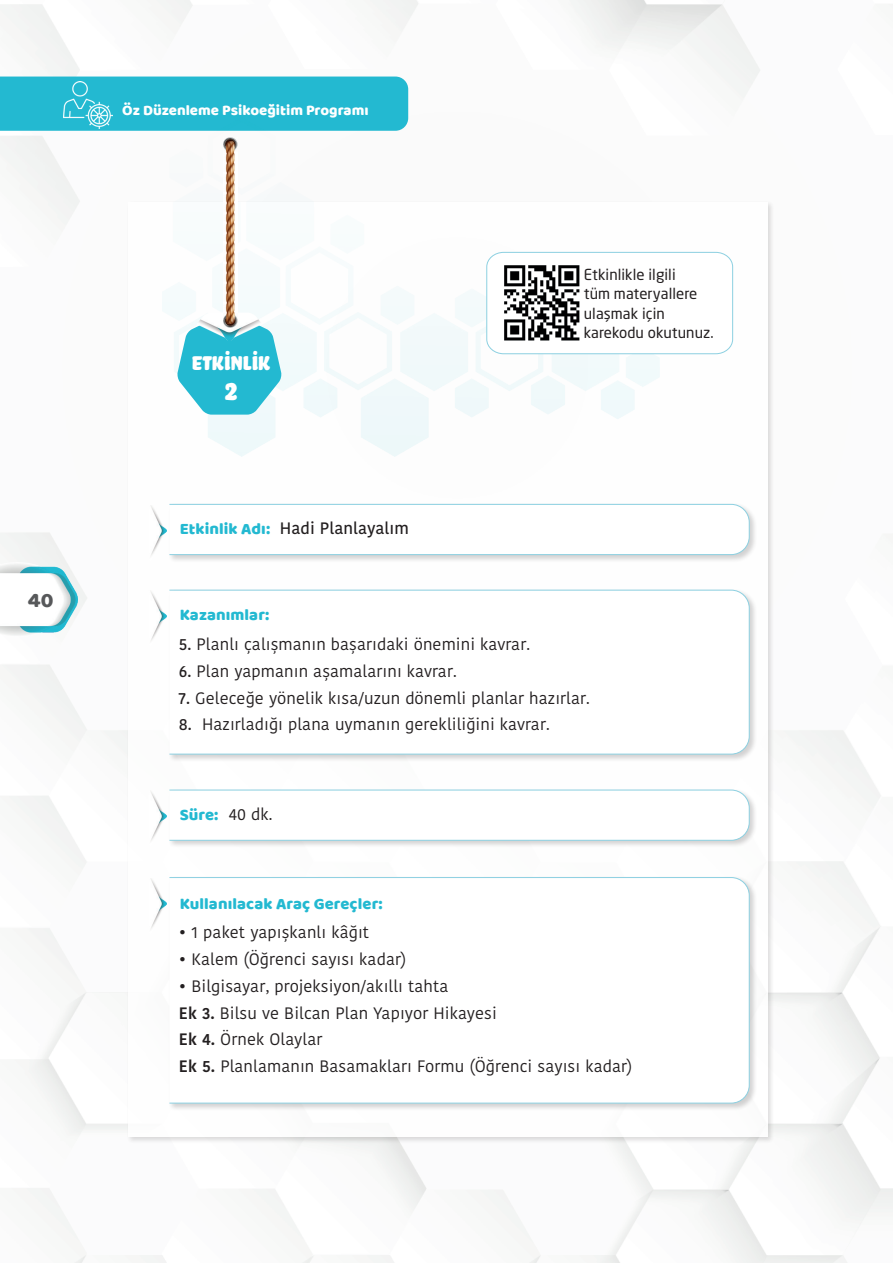
<style>
.page{position:relative;width:893px;height:1263px;background:#fff}
.page>*{position:absolute;margin:0;border:0;box-sizing:border-box;transform-origin:0 0}
.t1{font:31.5px "Bello Sm Cp";color:#fff}
.t2{font:25.5px "Bello Sm Cp";color:#fff}
.t3{font:21px "Baloo Paaji";color:#57585a}
.t4{font:16.5px/26.7px "Kohinoor Telugu";letter-spacing:.005em;color:#231f20}
.t5{font:16.5px "Baloo Paaji";letter-spacing:.005em;color:#23b9d1}
.t6{font:500 16.5px "Kohinoor Telugu";letter-spacing:.005em;color:#231f20}
.t7{font:15px/19.5px "Neo Sans Std TR";letter-spacing:.005em;color:#231f20}
.t8{font:15px "Baloo Paaji";color:#fff}
.s1{font-family:"Baloo Paaji";font-weight:400;color:#23b9d1}
.s2{font-weight:500}
.s3{font-family:"Kohinoor Telugu";color:#231f20}
.s4{font-weight:600}
</style>
<div class="page">
<img style="left:0;top:0;width:893px;height:1263px">
<div style="left:0;top:77px;width:408px;height:54px;background:#23b9d1"></div>
<img style="left:64px;top:81px;width:49px;height:48px">
<img style="left:0;top:563px;width:77px;height:74px">
<div style="left:126px;top:200px;width:649px;height:944px;background:#231f20;opacity:.2"></div>
<div style="left:128px;top:202px;width:639px;height:934px;background:#fff"></div>
<img style="left:162px;top:106px;width:498px;height:351px">
<svg style="left:486px;top:252px;width:247px;height:102px"></svg>
<img style="left:499px;top:261px;width:85px;height:85px">
<div style="left:168px;top:502px;width:589px;height:61px;background:#231f20;opacity:.2"></div>
<svg style="left:169px;top:504px;width:581px;height:51px"></svg>
<img style="left:151px;top:506px;width:16px;height:50px">
<div style="left:168px;top:788px;width:589px;height:60px;background:#231f20;opacity:.2"></div>
<svg style="left:169px;top:789px;width:581px;height:52px"></svg>
<img style="left:151px;top:792px;width:16px;height:49px">
<div style="left:168px;top:875px;width:589px;height:236px;background:#231f20;opacity:.2"></div>
<svg style="left:169px;top:877px;width:581px;height:227px"></svg>
<img style="left:151px;top:879px;width:16px;height:50px">
<div style="left:168px;top:588px;width:589px;height:174px;background:#231f20;opacity:.2"></div>
<svg style="left:169px;top:589px;width:581px;height:166px"></svg>
<img style="left:151px;top:592px;width:16px;height:49px">
<svg style="left:177px;top:312px;width:105px;height:103px"></svg>
<img style="left:183px;top:313px;width:92px;height:28px">
<img style="left:223px;top:138px;width:14px;height:189px">
<p class="t3" style="left:28px;top:587px;width:27px">40</p>
<p class="t8" style="left:122px;top:101px;width:248px">Öz Düzenleme Psikoeğitim Programı</p>
<h2 class="t2" style="left:191px;top:349px;width:80px">ETKİNLİK</h2>
<h1 class="t1" style="left:224px;top:374px;width:14px">2</h1>
<p class="t6" style="left:180px;top:519px;width:231px"><span class="s1">Etkinlik Adı:</span> Hadi Planlayalım</p>
<p class="t7" style="left:584px;top:264px;width:131px">Etkinlikle ilgili<br>tüm materyallere ulaşmak için karekodu okutunuz.</p>
<p class="t5" style="left:180px;top:604px;width:91px">Kazanımlar:</p>
<p class="t4" style="left:179px;top:631px;width:353px"><span class="s2">5.</span> Planlı çalışmanın başarıdaki önemini kavrar.</p>
<p class="t4" style="left:179px;top:658px;width:279px"><span class="s2">6.</span> Plan yapmanın aşamalarını kavrar.</p>
<p class="t4" style="left:179px;top:684px;width:412px"><span class="s2">7.</span> Geleceğe yönelik kısa/uzun dönemli planlar hazırlar.</p>
<p class="t4" style="left:179px;top:711px;width:372px"><span class="s2">8.</span> Hazırladığı plana uymanın gerekliliğini kavrar.</p>
<p class="t5" style="left:180px;top:804px;width:94px">Süre: <span class="s3">40 dk.</span></p>
<p class="t5" style="left:180px;top:894px;width:205px">Kullanılacak Araç Gereçler:</p>
<p class="t4" style="left:179px;top:919px;width:192px"><span class="s2">•</span> 1 paket yapışkanlı kâğıt</p>
<p class="t4" style="left:179px;top:946px;width:229px"><span class="s2">•</span> Kalem (Öğrenci sayısı kadar)</p>
<p class="t4" style="left:179px;top:973px;width:455px"><span class="s2">•</span> Bilgisayar, projeksiyon/akıllı tahta<br><span class="s4">Ek 3.</span> Bilsu ve Bilcan Plan Yapıyor Hikayesi<br><span class="s4">Ek 4.</span> Örnek Olaylar<br><span class="s4">Ek 5.</span> Planlamanın Basamakları Formu (Öğrenci sayısı kadar)</p>
</div>
